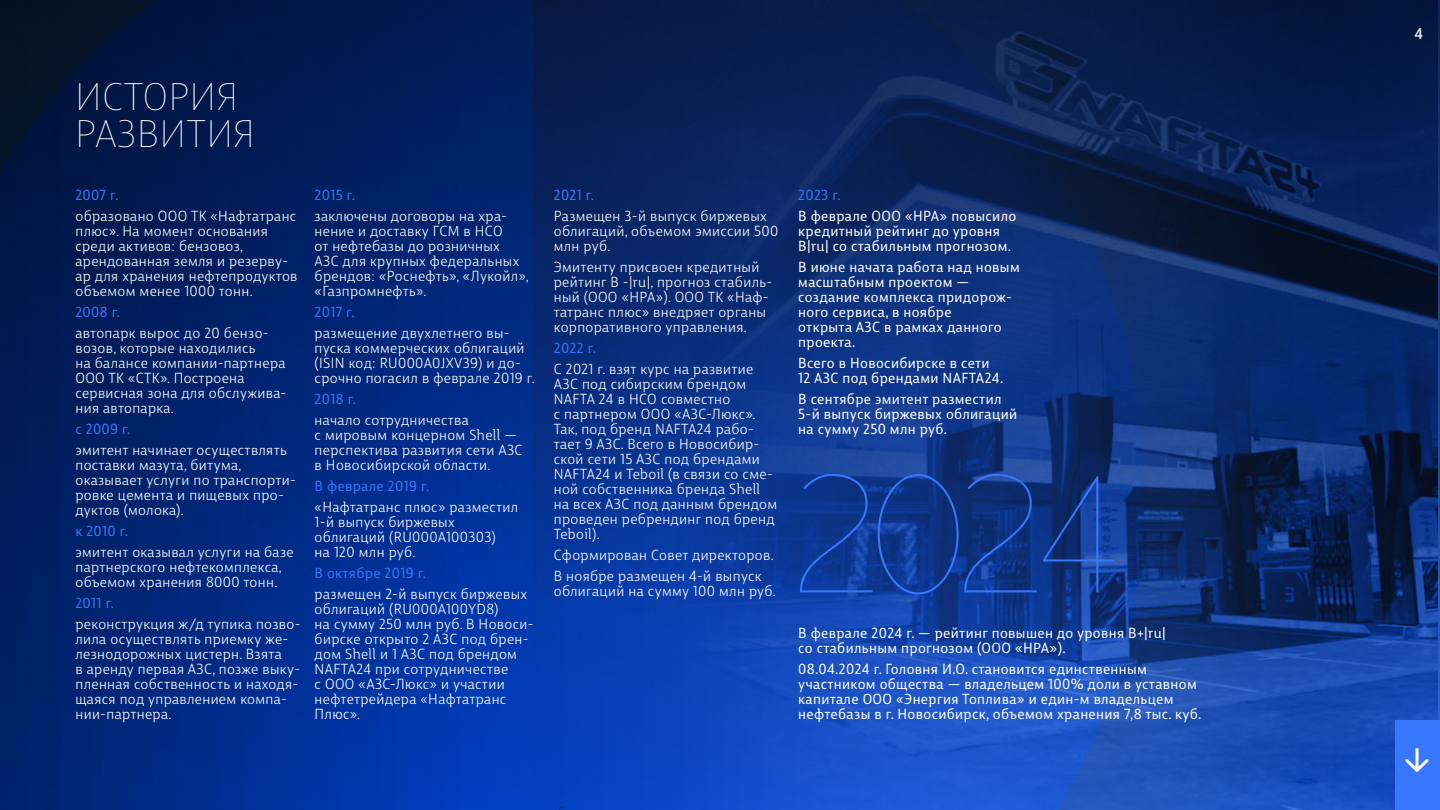
<style>
.page{position:relative;width:1440px;height:810px;background:#fff}
.page>*{position:absolute;margin:0;border:0;box-sizing:border-box;transform-origin:0 0}
.t1{font:100 150px "Messner";color:#3777fb}
.t2{font:100 37.5px/37.5px "Big City Grotesque Pro";letter-spacing:.025em;color:#fff}
.t3{font:30px "Navigo";color:#fff}
.t4{font:500 15px "Roboto";color:#fff}
.t5{font:14.25px/15px "Big City Grotesque Pro";letter-spacing:.025em;color:#fff}
.t6{font:14.25px/15px "Big City Grotesque Pro";letter-spacing:.025em;color:#fff}
.t7{font:14.25px "Big City Grotesque Pro";letter-spacing:.025em;color:#3777fb}
</style>
<div class="page">
<img style="left:0;top:0;width:1440px;height:810px">
<div style="left:1395px;top:720px;width:45px;height:90px;background:#3777fb"></div>
<h2 class="t2" style="left:75px;top:75px;width:181px">ИСТОРИЯ<br>РАЗВИТИЯ</h2>
<p class="t7" style="left:75px;top:183px;width:45px">2007 г.</p>
<p class="t5" style="left:75px;top:207px;width:224px">образовано ООО ТК «Нафтатранс плюс». На момент основания среди активов: бензовоз, арендованная земля и резерву&shy;ар для хранения нефтепродуктов объемом менее 1000 тонн.</p>
<p class="t7" style="left:75px;top:300px;width:46px">2008 г.</p>
<p class="t5" style="left:75px;top:324px;width:212px">автопарк вырос до 20 бензо&shy;возов, которые находились<br>на балансе компании-партнера<br>ООО ТК «СТК». Построена сервисная зона для обслужива&shy;ния автопарка.</p>
<p class="t7" style="left:75px;top:417px;width:57px">с 2009 г.</p>
<p class="t5" style="left:75px;top:441px;width:222px">эмитент начинает осуществлять поставки мазута, битума, оказывает услуги по транспорти&shy;ровке цемента и пищевых про&shy;дуктов (молока).</p>
<p class="t7" style="left:75px;top:519px;width:54px">к 2010 г.</p>
<p class="t5" style="left:75px;top:543px;width:220px">эмитент оказывал услуги на базе партнерского нефтекомплекса, объемом хранения 8000 тонн.</p>
<p class="t7" style="left:75px;top:591px;width:40px">2011 г.</p>
<p class="t5" style="left:75px;top:615px;width:227px">реконструкция ж/д тупика позво&shy;лила осуществлять приемку же&shy;лезнодорожных цистерн. Взята<br>в аренду первая АЗС, позже выку&shy;пленная собственность и находя&shy;щаяся под управлением компа&shy;нии-партнера.</p>
<p class="t6" style="left:798px;top:624px;width:369px">В феврале 2024 г. — рейтинг повышен до уровня B+|ru| со стабильным прогнозом (ООО «НРА»).</p>
<p class="t7" style="left:315px;top:183px;width:42px">2015 г.</p>
<p class="t5" style="left:315px;top:207px;width:216px">заключены договоры на хра&shy;нение и доставку ГСМ в НСО<br>от нефтебазы до розничных<br>АЗС для крупных федеральных брендов: «Роснефть», «Лукойл», «Газпромнефть».</p>
<p class="t7" style="left:315px;top:300px;width:42px">2017 г.</p>
<p class="t5" style="left:315px;top:324px;width:222px">размещение двухлетнего вы&shy;пуска коммерческих облигаций (ISIN код: RU000A0JXV39) и до&shy;срочно погасил в феврале 2019 г.</p>
<p class="t7" style="left:315px;top:387px;width:43px">2018 г.</p>
<p class="t5" style="left:315px;top:411px;width:209px">начало сотрудничества<br>с мировым концерном Shell — перспектива развития сети АЗС в Новосибирской области.</p>
<p class="t7" style="left:315px;top:474px;width:116px">В феврале 2019 г.</p>
<p class="t5" style="left:315px;top:498px;width:205px">«Нафтатранс плюс» разместил<br>1-й выпуск биржевых облигаций (RU000A100303)<br>на 120 млн руб.</p>
<p class="t7" style="left:315px;top:561px;width:113px">В октябре 2019 г.</p>
<p class="t5" style="left:315px;top:585px;width:220px">размещен 2-й выпуск биржевых облигаций (RU000A100YD8)<br>на сумму 250 млн руб. В Новоси&shy;бирске открыто 2 АЗС под брен&shy;дом Shell и 1 АЗС под брендом<br>NAFTA24 при сотрудничестве<br>с ООО «АЗС-Люкс» и участии нефтетрейдера «Нафтатранс<br>Плюс».</p>
<p class="t7" style="left:554px;top:183px;width:42px">2021 г.</p>
<p class="t5" style="left:554px;top:207px;width:226px">Размещен 3-й выпуск биржевых облигаций, объемом эмиссии 500 млн руб.</p>
<p class="t5" style="left:554px;top:258px;width:220px">Эмитенту присвоен кредитный рейтинг B -|ru|, прогноз стабиль&shy;ный (ООО «НРА»). ООО ТК «Наф&shy;татранс плюс» внедряет органы корпоративного управления.</p>
<p class="t7" style="left:554px;top:337px;width:44px">2022 г.</p>
<p class="t5" style="left:554px;top:360px;width:225px">С 2021 г. взят курс на развитие<br>АЗС под сибирским брендом<br>NAFTA 24 в НСО совместно<br>с партнером ООО «АЗС-Люкс».<br>Так, под бренд NAFTA24 рабо&shy;тает 9 АЗС. Всего в Новосибир&shy;ской сети 15 АЗС под брендами<br>NAFTA24 и Teboil (в связи со сме&shy;ной собственника бренда Shell на всех АЗС под данным брендом проведен ребрендинг под бренд<br>Teboil).</p>
<p class="t5" style="left:554px;top:543px;width:221px;line-height:21px">Сформирован Совет директоров.<br>В ноябре размещен 4-й выпуск</p>
<p class="t5" style="left:554px;top:582px;width:224px">облигаций на сумму 100 млн руб.</p>
<p class="t7" style="left:798px;top:184px;width:44px">2023 г.</p>
<p class="t6" style="left:798px;top:207px;width:220px">В феврале ООО «НРА» повысило кредитный рейтинг до уровня<br>B|ru| со стабильным прогнозом.</p>
<p class="t6" style="left:798px;top:258px;width:223px">В июне начата работа над новым масштабным проектом — создание комплекса придорож&shy;ного сервиса, в ноябре<br>открыта АЗС в рамках данного проекта.</p>
<p class="t6" style="left:798px;top:354px;width:207px">Всего в Новосибирске в сети<br>12 АЗС под брендами NAFTA24.</p>
<p class="t6" style="left:798px;top:390px;width:220px">В сентябре эмитент разместил<br>5-й выпуск биржевых облигаций на сумму 250 млн руб.</p>
<h1 class="t1" style="left:793px;top:436px;width:328px">2024</h1>
<p class="t6" style="left:798px;top:660px;width:405px">08.04.2024 г. Головня И.О. становится единственным участником общества — владельцем 100% доли в уставном капитале ООО «Энергия Топлива» и един-м владельцем нефтебазы в г. Новосибирск, объемом хранения 7,8 тыс. куб.</p>
<p class="t4" style="left:1414px;top:24px;width:10px">4</p>
<h3 class="t3" style="left:1400px;top:737px;width:37px">↓</h3>
</div>
